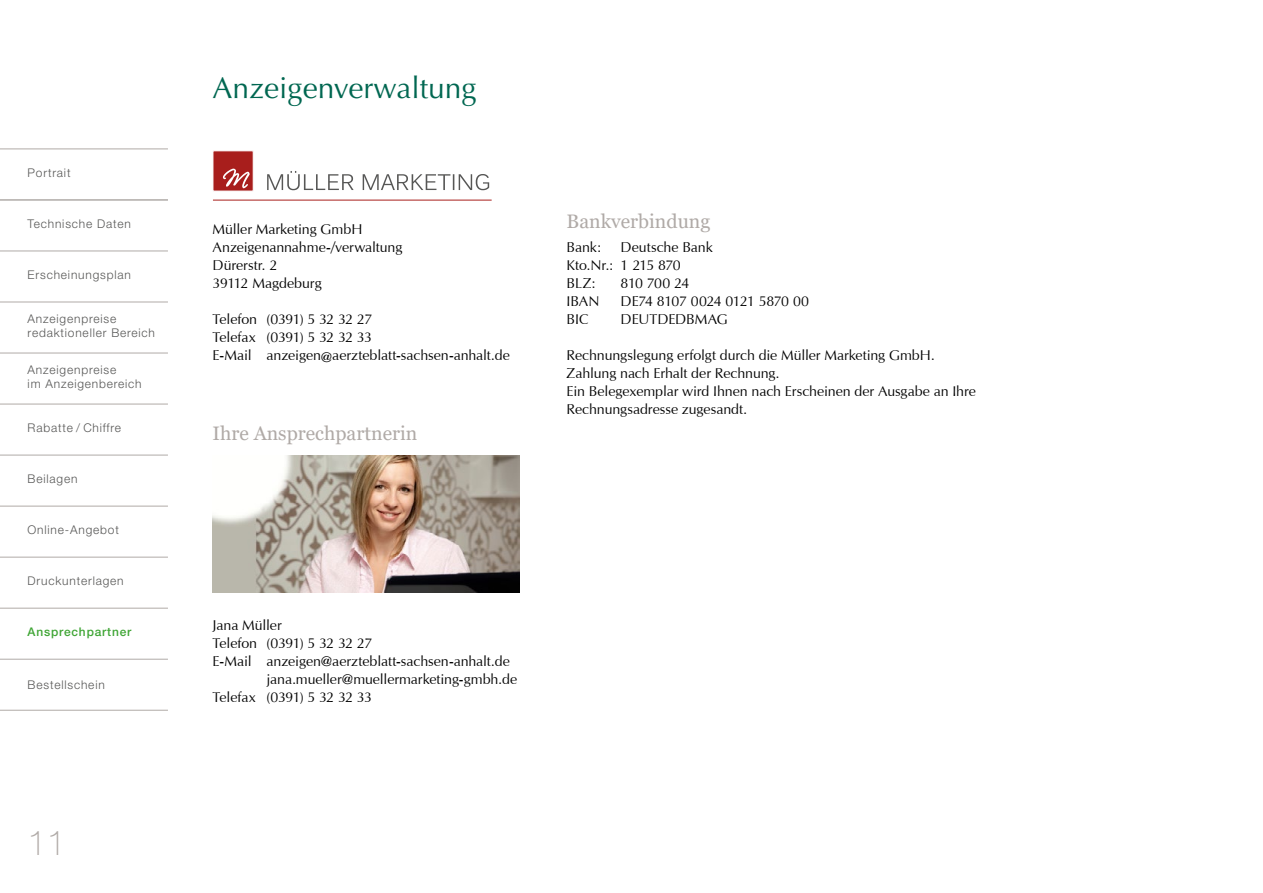
<style>
.page{position:relative;width:1263px;height:893px;background:#fff}
.page>*{position:absolute;margin:0;border:0;box-sizing:border-box;transform-origin:0 0}
.t1{font:100 34.5px "Helvetica Neue LT Std";color:#b0aaa7}
.t2{font:30px "Optima LT";color:#006751}
.t3{font:19.5px "Georgia";color:#b0aaa7}
.t4{font:14.25px/18px "Optima";letter-spacing:-.01em;color:#000}
.t5{font:14.25px "Optima";letter-spacing:-.035em;color:#000}
.t6{font:14.25px "Optima";letter-spacing:-.03em;color:#000}
.t7{font:300 12px/14.4px "Helvetica Neue LT Std";letter-spacing:.07em;color:#575756}
.t8{font:500 12px "Helvetica Neue LT Std";letter-spacing:.07em;color:#3fa535}
</style>
<div class="page">
<hr style="left:0;top:200px;width:168px;height:1px;background:#b0aaa7">
<hr style="left:0;top:149px;width:168px;height:1px;background:#b0aaa7">
<hr style="left:0;top:251px;width:168px;height:1px;background:#b0aaa7">
<hr style="left:0;top:302px;width:168px;height:1px;background:#b0aaa7">
<hr style="left:0;top:353px;width:168px;height:1px;background:#b0aaa7">
<hr style="left:0;top:404px;width:168px;height:1px;background:#b0aaa7">
<hr style="left:0;top:455px;width:168px;height:1px;background:#b0aaa7">
<hr style="left:0;top:608px;width:168px;height:1px;background:#b0aaa7">
<hr style="left:0;top:506px;width:168px;height:1px;background:#b0aaa7">
<hr style="left:0;top:659px;width:168px;height:1px;background:#b0aaa7">
<hr style="left:0;top:557px;width:168px;height:1px;background:#b0aaa7">
<hr style="left:0;top:710px;width:168px;height:1px;background:#b0aaa7">
<img style="left:213px;top:455px;width:306px;height:138px">
<div style="left:213px;top:150px;width:41px;height:41px;background:#a81e1c;border:1px solid #fff"></div>
<svg style="left:223px;top:169px;width:27px;height:19px"></svg>
<hr style="left:213px;top:200px;width:279px;height:1px;background:#a81e1c">
<svg style="left:267px;top:171px;width:222px;height:19px"></svg>
<p class="t7" style="left:28px;top:165px;width:44px">Portrait</p>
<p class="t7" style="left:28px;top:216px;width:105px">Technische Daten</p>
<p class="t7" style="left:28px;top:267px;width:105px">Erscheinungsplan</p>
<p class="t7" style="left:28px;top:311px;width:129px">Anzeigenpreise redaktioneller Bereich</p>
<p class="t7" style="left:28px;top:362px;width:116px">Anzeigenpreise<br>im Anzeigenbereich</p>
<p class="t7" style="left:28px;top:420px;width:95px">Rabatte / Chiffre</p>
<p class="t7" style="left:28px;top:471px;width:51px">Beilagen</p>
<p class="t7" style="left:28px;top:523px;width:93px">Online-Angebot</p>
<p class="t7" style="left:28px;top:574px;width:98px">Druckunterlagen</p>
<p class="t8" style="left:28px;top:625px;width:105px">Ansprechpartner</p>
<p class="t7" style="left:28px;top:678px;width:79px">Bestellschein</p>
<h1 class="t1" style="left:28px;top:823px;width:40px">11</h1>
<h2 class="t2" style="left:213px;top:71px;width:265px">Anzeigenverwaltung</h2>
<p class="t4" style="left:213px;top:220px;width:191px">Müller Marketing GmbH<br>Anzeigenannahme-/verwaltung<br>Dürerstr. 2<br>39112 Magdeburg</p>
<p class="t4" style="left:213px;top:310px;width:299px">Telefon (0391) 5 32 32 27<br>Telefax (0391) 5 32 32 33<br>E-Mail anzeigen@aerzteblatt-sachsen-anhalt.de</p>
<h3 class="t3" style="left:213px;top:421px;width:206px">Ihre Ansprechpartnerin</h3>
<h3 class="t3" style="left:567px;top:209px;width:145px">Bankverbindung</h3>
<p class="t4" style="left:567px;top:238px;width:36px">Bank:</p>
<p class="t4" style="left:567px;top:238px;width:148px;text-indent:54px">Deutsche Bank<br>Kto.Nr.: 1 215 870<br>BLZ:</p>
<p class="t4" style="left:621px;top:274px;width:70px">810 700 24</p>
<p class="t4" style="left:567px;top:292px;width:34px">IBAN</p>
<p class="t5" style="left:621px;top:293px;width:190px">DE74 8107 0024 0121 5870 00</p>
<p class="t4" style="left:567px;top:310px;width:24px">BIC</p>
<p class="t4" style="left:621px;top:310px;width:109px">DEUTDEDBMAG</p>
<p class="t4" style="left:567px;top:346px;width:411px">Rechnungslegung erfolgt durch die Müller Marketing GmbH.<br>Zahlung nach Erhalt der Rechnung.<br>Ein Belegexemplar wird Ihnen nach Erscheinen der Ausgabe an Ihre Rechnungsadresse zugesandt.</p>
<p class="t4" style="left:213px;top:616px;width:71px">Jana Müller</p>
<p class="t4" style="left:213px;top:634px;width:161px">Telefon (0391) 5 32 32 27</p>
<p class="t4" style="left:213px;top:652px;width:299px">E-Mail anzeigen@aerzteblatt-sachsen-anhalt.de</p>
<p class="t4" style="left:267px;top:670px;width:252px">jana.mueller@muellermarketing-gmbh.de</p>
<p class="t6" style="left:213px;top:689px;width:161px">Telefax (0391) 5 32 32 33</p>
</div>
